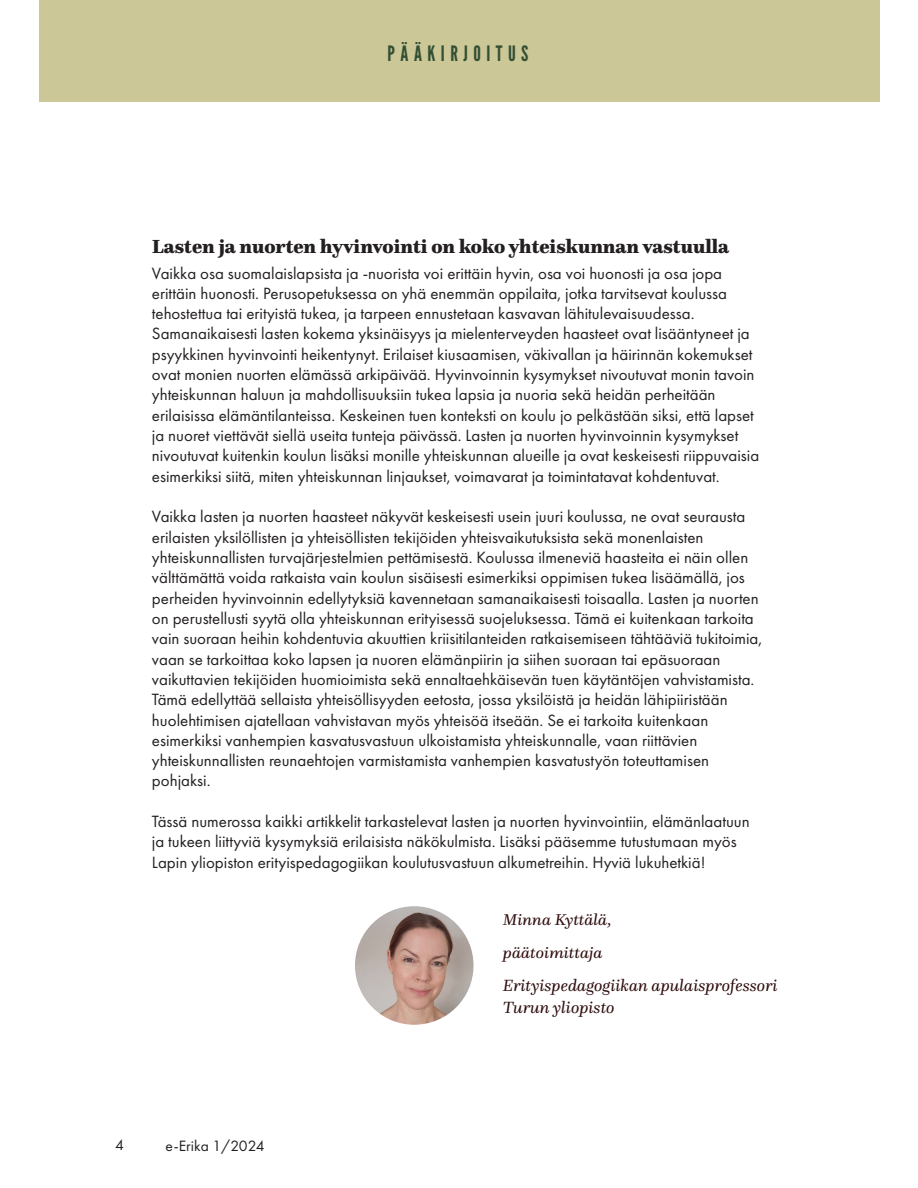
<style>
.page{position:relative;width:918px;height:1188px;background:#fff}
.page>*{position:absolute;margin:0;border:0;box-sizing:border-box;transform-origin:0 0}
.t1{font:21.15px "League Gothic";letter-spacing:.26em;color:#324f34}
.t2{font:900 19.8px "Questa";color:#231f20}
.t3{font:16.95px/20.2px "Futura PT";color:#231f20}
.t4{font:italic 16.95px/21.1px "Questa";color:#310e0f}
.t5{font:italic 16.2px/33.2px "Questa";color:#310e0f;scale:1.04 1}
.t6{font:15.45px "Futura PT";color:#231f20}
</style>
<div class="page">
<div style="left:39px;top:0;width:840px;height:102px;background:#cbc796"></div>
<img style="left:355px;top:906px;width:119px;height:119px;border-radius:50%">
<p class="t1" style="left:388px;top:41px;width:142px">PÄÄKIRJOITUS</p>
<p class="t2" style="left:152px;top:235px;width:578px">Lasten ja nuorten hyvinvointi on koko yhteiskunnan vastuulla</p>
<p class="t3" style="left:152px;top:264px;width:609px">Vaikka osa suomalaislapsista ja -nuorista voi erittäin hyvin, osa voi huonosti ja osa jopa erittäin huonosti. Perusopetuksessa on yhä enemmän oppilaita, jotka tarvitsevat koulussa tehostettua tai erityistä tukea, ja tarpeen ennustetaan kasvavan lähitulevaisuudessa.<br>Samanaikaisesti lasten kokema yksinäisyys ja mielenterveyden haasteet ovat lisääntyneet ja psyykkinen hyvinvointi heikentynyt. Erilaiset kiusaamisen, väkivallan ja häirinnän kokemukset ovat monien nuorten elämässä arkipäivää. Hyvinvoinnin kysymykset nivoutuvat monin tavoin yhteiskunnan haluun ja mahdollisuuksiin tukea lapsia ja nuoria sekä heidän perheitään erilaisissa elämäntilanteissa. Keskeinen tuen konteksti on koulu jo pelkästään siksi, että lapset ja nuoret viettävät siellä useita tunteja päivässä. Lasten ja nuorten hyvinvoinnin kysymykset nivoutuvat kuitenkin koulun lisäksi monille yhteiskunnan alueille ja ovat keskeisesti riippuvaisia esimerkiksi siitä, miten yhteiskunnan linjaukset, voimavarat ja toimintatavat kohdentuvat.</p>
<p class="t3" style="left:152px;top:508px;width:612px">Vaikka lasten ja nuorten haasteet näkyvät keskeisesti usein juuri koulussa, ne ovat seurausta erilaisten yksilöllisten ja yhteisöllisten tekijöiden yhteisvaikutuksista sekä monenlaisten yhteiskunnallisten turvajärjestelmien pettämisestä. Koulussa ilmeneviä haasteita ei näin ollen välttämättä voida ratkaista vain koulun sisäisesti esimerkiksi oppimisen tukea lisäämällä, jos perheiden hyvinvoinnin edellytyksiä kavennetaan samanaikaisesti toisaalla. Lasten ja nuorten on perustellusti syytä olla yhteiskunnan erityisessä suojeluksessa. Tämä ei kuitenkaan tarkoita vain suoraan heihin kohdentuvia akuuttien kriisitilanteiden ratkaisemiseen tähtääviä tukitoimia, vaan se tarkoittaa koko lapsen ja nuoren elämänpiirin ja siihen suoraan tai epäsuoraan vaikuttavien tekijöiden huomioimista sekä ennaltaehkäisevän tuen käytäntöjen vahvistamista.<br>Tämä edellyttää sellaista yhteisöllisyyden eetosta, jossa yksilöistä ja heidän lähipiiristään huolehtimisen ajatellaan vahvistavan myös yhteisöä itseään. Se ei tarkoita kuitenkaan esimerkiksi vanhempien kasvatusvastuun ulkoistamista yhteiskunnalle, vaan riittävien yhteiskunnallisten reunaehtojen varmistamista vanhempien kasvatustyön toteuttamisen pohjaksi.</p>
<p class="t3" style="left:152px;top:812px;width:599px">Tässä numerossa kaikki artikkelit tarkastelevat lasten ja nuorten hyvinvointiin, elämänlaatuun ja tukeen liittyviä kysymyksiä erilaisista näkökulmista. Lisäksi pääsemme tutustumaan myös<br>Lapin yliopiston erityispedagogiikan koulutusvastuun alkumetreihin. Hyviä lukuhetkiä!</p>
<p class="t6" style="left:115px;top:1138px;width:10px">4</p>
<p class="t6" style="left:166px;top:1139px;width:100px">e-Erika 1/2024</p>
<p class="t5" style="left:503px;top:905px;width:106px">Minna Kyttälä, päätoimittaja</p>
<p class="t4" style="left:503px;top:977px;width:276px">Erityispedagogiikan apulaisprofessori<br>Turun yliopisto</p>
</div>
